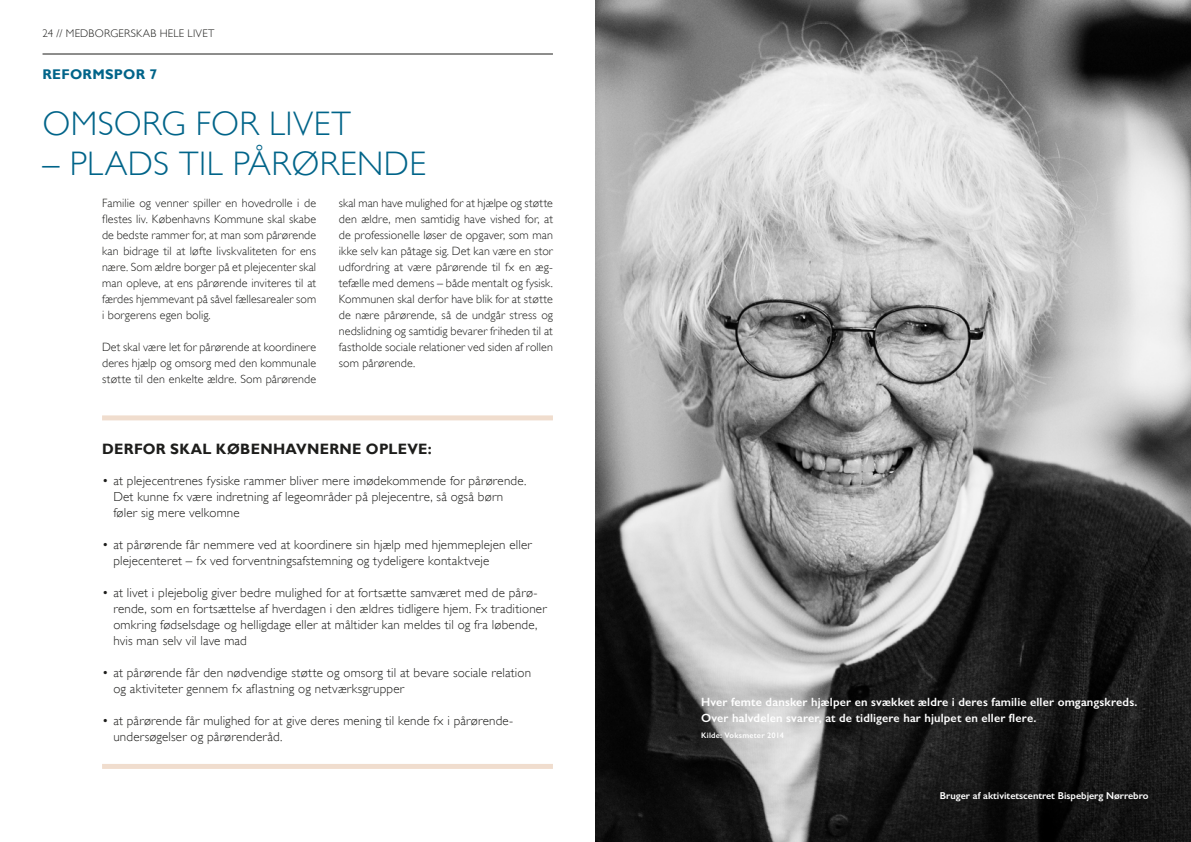
<style>
.page{position:relative;width:1191px;height:842px;background:#fff}
.page>*{position:absolute;margin:0;border:0;box-sizing:border-box;transform-origin:0 0}
.t1{font:300 34px "Gill Sans";letter-spacing:.01em;color:#006489}
.t2{font:700 15px "Gill Sans";letter-spacing:.02em;color:#1d1d1b}
.t3{font:700 14px "Gill Sans";letter-spacing:.02em;color:#006489}
.t4{font:300 13px/16px "Gill Sans";letter-spacing:.015em;color:#1d1d1b}
.t5{font:300 12px/16px "Gill Sans";letter-spacing:.01em;color:#1d1d1b;text-align:justify}
.t6{font:600 12px/16px "Gill Sans";letter-spacing:.015em;color:#fff}
.t7{font:300 11px "Gill Sans";letter-spacing:.025em;color:#1d1d1b}
.t8{font:600 10px "Gill Sans";color:#fff}
.t9{font:600 8px "Gill Sans";letter-spacing:.03em;color:#fff}
</style>
<div class="page">
<img style="left:595px;top:0;width:595px;height:842px">
<hr style="left:43px;top:54px;width:510px;height:1px;background:#1d1d1b">
<div style="left:102px;top:415px;width:451px;height:5px;background:#f0ddce"></div>
<div style="left:102px;top:764px;width:451px;height:5px;background:#f0ddce"></div>
<p class="t7" style="left:43px;top:28px;width:173px">24 // MEDBORGERSKAB HELE LIVET</p>
<p class="t3" style="left:43px;top:69px;width:116px">REFORMSPOR 7</p>
<h1 class="t1" style="left:43px;top:110px;width:310px">OMSORG FOR LIVET</h1>
<h1 class="t1" style="left:43px;top:150px;width:385px">– PLADS TIL PÅRØRENDE</h1>
<p class="t5" style="left:102px;top:196px;width:219px;text-align:left">Familie og venner spiller en hovedrolle i de flestes-liv.-Københavns-Kommune-skal-skabe&shy;de bedste rammer for, at man som pårørende kan bidrage til at løfte livskvaliteten for ens nære. Som ældre borger på et plejecenter skal man opleve, at ens pårørende inviteres til at færdes hjemmevant på såvel fællesarealer som i borgerens egen bolig.</p>
<p class="t5" style="left:102px;top:340px;width:216px">Det skal være let for pårørende at koordinere deres hjælp og omsorg med den kommunale støtte til den enkelte ældre. Som pårørende</p>
<p class="t5" style="left:339px;top:196px;width:216px">skal man have mulighed for at hjælpe og støtte den ældre, men samtidig have vished for, at de professionelle løser de opgaver, som man ikke selv kan påtage sig. Det kan være en stor udfordring at være pårørende til fx en æg&shy;tefælle med demens – både mentalt og fysisk.<br>Kommunen skal derfor have blik for at støtte de nære pårørende, så de undgår stress og nedslidning og samtidig bevarer friheden til at fastholde sociale relationer ved siden af rollen som pårørende.</p>
<p class="t2" style="left:102px;top:443px;width:331px">DERFOR SKAL KØBENHAVNERNE OPLEVE:</p>
<p class="t4" style="left:113px;top:473px;width:414px;text-indent:-11px">• at plejecentrenes fysiske rammer bliver mere imødekommende for pårørende.<br>Det kunne fx være indretning af lege områder på plejecentre, så også børn føler sig mere velkomne</p>
<p class="t4" style="left:113px;top:537px;width:420px;text-indent:-11px">• at pårørende får nemmere ved at koordinere sin hjælp med hjemmeplejen eller plejecenteret – fx ved forventningsafstemning og tydeligere kontaktveje</p>
<p class="t4" style="left:113px;top:585px;width:435px;text-indent:-11px">• at livet i plejebolig giver bedre mulighed for at fortsætte samværet med de pårø&shy;rende, som en fortsættelse af hverdagen i den ældres tidligere hjem. Fx traditioner omkring fødselsdage og helligdage eller at måltider kan meldes til og fra løbende, hvis man selv vil lave mad</p>
<p class="t4" style="left:113px;top:665px;width:419px;text-indent:-11px">• at pårørende får den nødvendige støtte og omsorg til at bevare sociale relation og-aktiviteter-gennem-fx-aflastning-og-netværksgrupper</p>
<p class="t4" style="left:113px;top:713px;width:401px;text-indent:-11px">• at pårørende får mulighed for at give deres mening til kende fx i pårørende&shy;undersøgelser og pårørenderåd.</p>
<p class="t6" style="left:701px;top:695px;width:438px">Hver femte dansker hjælper en svækket ældre i deres familie eller omgangskreds.<br>Over halvdelen svarer, at de tidligere har hjulpet en eller flere.</p>
<p class="t9" style="left:701px;top:732px;width:84px">Kilde: Voksmeter 2014</p>
<p class="t8" style="left:940px;top:792px;width:210px">Bruger af aktivitetscentret Bispebjerg Nørrebro</p>
</div>
